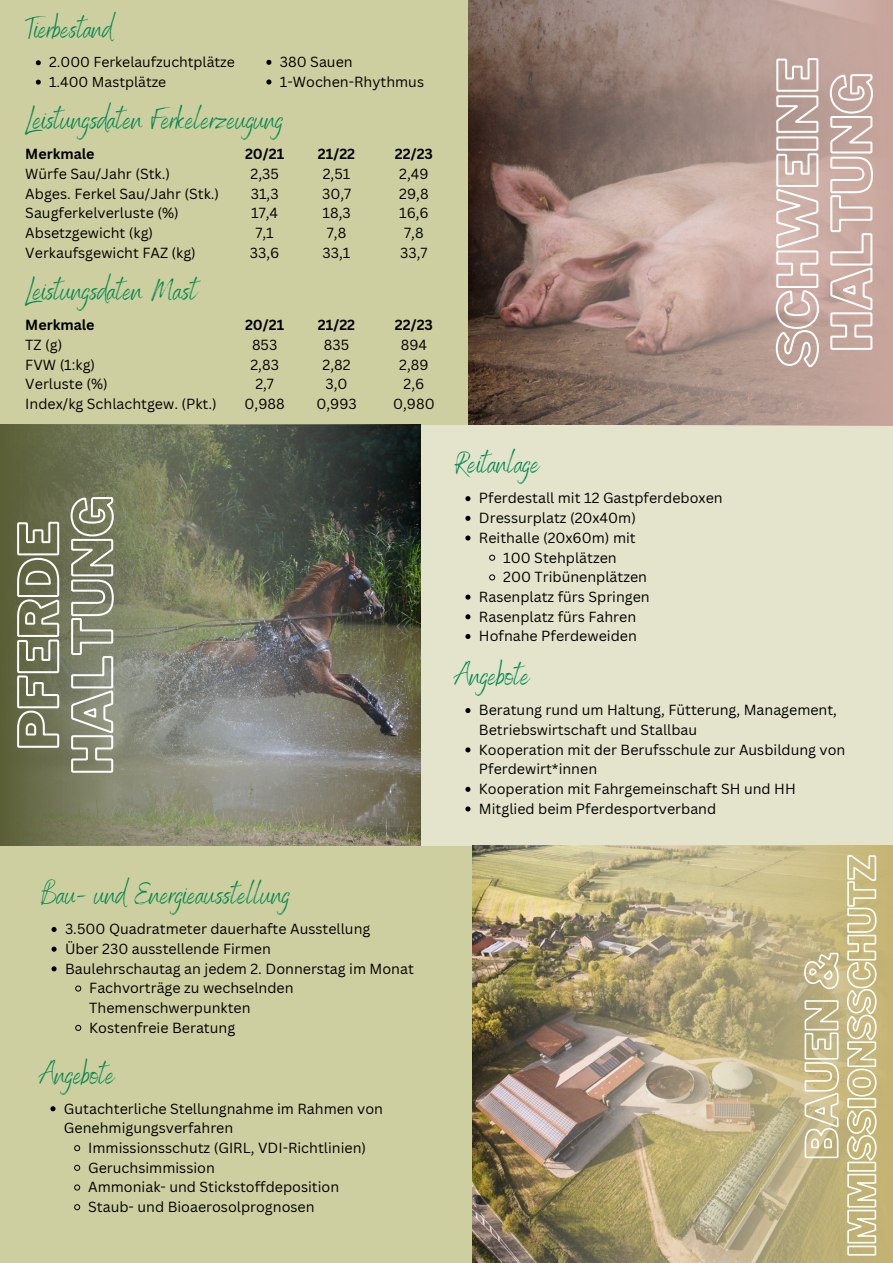
<style>
.page{position:relative;width:893px;height:1263px;background:#fff}
.page>*{position:absolute;margin:0;border:0;box-sizing:border-box;transform-origin:0 0}
.t1{font:30px "Benedict";color:#00884f}
.t2{font:30px "Benedict";color:#01884f}
.t3{font:29.47px "Benedict";color:#01884f}
.t4{font:14.25px/19.6px "Canva Sans";color:#000}
.t5{font:700 14.25px "Canva Sans";color:#000}
.t6{font:14.02px "Canva Sans";color:#000}
.s1{font-weight:700}
</style>
<div class="page">
<div style="left:0;top:842px;width:476px;height:421px;background:#cecfa0"></div>
<div style="left:421px;top:425px;width:472px;height:421px;background:#e3e4cb"></div>
<div style="left:0;top:0;width:471px;height:425px;background:#cecfa0"></div>
<svg style="left:468px;top:0;width:425px;height:426px;background:#9c8379"></svg>
<img style="left:0;top:425px;width:421px;height:420px">
<svg style="left:774px;top:57px;width:46px;height:311px;background:#d0bab3"></svg>
<svg style="left:828px;top:72px;width:46px;height:279px;background:#d1b8b1"></svg>
<svg style="left:465px;top:496px;width:5px;height:5px"></svg>
<svg style="left:465px;top:516px;width:5px;height:5px"></svg>
<svg style="left:465px;top:535px;width:5px;height:5px"></svg>
<svg style="left:489px;top:554px;width:6px;height:7px"></svg>
<svg style="left:489px;top:574px;width:6px;height:7px"></svg>
<svg style="left:465px;top:594px;width:5px;height:6px"></svg>
<svg style="left:465px;top:614px;width:5px;height:5px"></svg>
<svg style="left:465px;top:634px;width:5px;height:5px"></svg>
<svg style="left:52px;top:927px;width:5px;height:5px"></svg>
<svg style="left:52px;top:946px;width:5px;height:6px"></svg>
<svg style="left:52px;top:966px;width:5px;height:5px"></svg>
<svg style="left:75px;top:985px;width:6px;height:7px"></svg>
<svg style="left:75px;top:1025px;width:6px;height:6px"></svg>
<svg style="left:36px;top:60px;width:5px;height:5px"></svg>
<svg style="left:36px;top:80px;width:5px;height:5px"></svg>
<svg style="left:15px;top:521px;width:46px;height:228px;background:#888b72"></svg>
<svg style="left:69px;top:495px;width:46px;height:279px;background:#959984"></svg>
<img style="left:472px;top:846px;width:421px;height:417px">
<svg style="left:803px;top:951px;width:37px;height:208px;background:#cfc49d"></svg>
<svg style="left:846px;top:854px;width:31px;height:402px"></svg>
<svg style="left:266px;top:60px;width:5px;height:5px"></svg>
<svg style="left:266px;top:79px;width:5px;height:6px"></svg>
<svg style="left:465px;top:708px;width:5px;height:5px"></svg>
<svg style="left:465px;top:747px;width:5px;height:5px"></svg>
<svg style="left:465px;top:787px;width:5px;height:5px"></svg>
<svg style="left:465px;top:806px;width:5px;height:5px"></svg>
<svg style="left:50px;top:1106px;width:6px;height:5px"></svg>
<svg style="left:74px;top:1145px;width:6px;height:6px"></svg>
<svg style="left:74px;top:1164px;width:6px;height:7px"></svg>
<svg style="left:74px;top:1184px;width:6px;height:7px"></svg>
<svg style="left:74px;top:1204px;width:6px;height:6px"></svg>
<p class="t3" style="left:25px;top:10px;width:89px">Tierbestand</p>
<p class="t6" style="left:49px;top:52px;width:187px">2.000 Ferkelaufzuchtplätze</p>
<p class="t6" style="left:49px;top:72px;width:119px">1.400 Mastplätze</p>
<p class="t1" style="left:25px;top:100px;width:259px">Leistungsdaten Ferkelerzeugung</p>
<p class="t4" style="left:25px;top:144px;width:195px"><span class="s1">Merkmale<br></span>Würfe Sau/Jahr (Stk.)<br>Abges. Ferkel Sau/Jahr (Stk.)<br>Saugferkelverluste (%)<br>Absetzgewicht (kg)<br>Verkaufsgewicht FAZ (kg)</p>
<p class="t1" style="left:25px;top:271px;width:173px">Leistungsdaten Mast</p>
<p class="t5" style="left:25px;top:315px;width:71px">Merkmale</p>
<p class="t4" style="left:25px;top:334px;width:38px">TZ (g)</p>
<p class="t4" style="left:25px;top:354px;width:71px">FVW (1:kg)</p>
<p class="t4" style="left:25px;top:374px;width:84px">Verluste (%)</p>
<p class="t4" style="left:25px;top:394px;width:193px">Index/kg Schlachtgew. (Pkt.)</p>
<p class="t4" style="left:280px;top:52px;width:74px">380 Sauen</p>
<h3 class="t4" style="left:280px;top:71px;width:146px">1-Wochen-Rhythmus</h3>
<p class="t5" style="left:245px;top:144px;width:41px">20/21</p>
<p class="t4" style="left:250px;top:164px;width:30px">2,35</p>
<p class="t4" style="left:251px;top:183px;width:29px">31,3</p>
<p class="t4" style="left:251px;top:203px;width:28px">17,4</p>
<p class="t4" style="left:255px;top:223px;width:20px">7,1</p>
<p class="t4" style="left:250px;top:242px;width:31px">33,6</p>
<p class="t5" style="left:318px;top:144px;width:39px">21/22</p>
<p class="t4" style="left:323px;top:164px;width:29px">2,51</p>
<p class="t4" style="left:322px;top:183px;width:31px">30,7</p>
<p class="t4" style="left:322px;top:203px;width:30px">18,3</p>
<p class="t4" style="left:327px;top:223px;width:21px">7,8</p>
<p class="t4" style="left:323px;top:242px;width:29px">33,1</p>
<p class="t5" style="left:395px;top:144px;width:40px">22/23</p>
<p class="t4" style="left:399px;top:164px;width:31px">2,49</p>
<p class="t4" style="left:399px;top:183px;width:31px">29,8</p>
<p class="t4" style="left:399px;top:203px;width:31px">16,6</p>
<p class="t4" style="left:404px;top:223px;width:21px">7,8</p>
<p class="t4" style="left:400px;top:242px;width:29px">33,7</p>
<h1 class="t5" style="left:245px;top:315px;width:41px">20/21</h1>
<p class="t4" style="left:252px;top:334px;width:27px">853</p>
<p class="t4" style="left:250px;top:354px;width:30px">2,83</p>
<h1 class="t4" style="left:255px;top:374px;width:20px">2,7</h1>
<h3 class="t4" style="left:245px;top:394px;width:42px">0,988</h3>
<p class="t5" style="left:318px;top:315px;width:39px">21/22</p>
<p class="t4" style="left:324px;top:334px;width:27px">835</p>
<p class="t4" style="left:322px;top:354px;width:30px">2,82</p>
<p class="t4" style="left:325px;top:374px;width:24px">3,0</p>
<p class="t4" style="left:316px;top:394px;width:42px">0,993</p>
<p class="t5" style="left:395px;top:315px;width:40px">22/23</p>
<p class="t4" style="left:401px;top:334px;width:28px">894</p>
<p class="t4" style="left:399px;top:354px;width:31px">2,89</p>
<h3 class="t4" style="left:403px;top:374px;width:22px">2,6</h3>
<p class="t4" style="left:393px;top:394px;width:43px">0,980</p>
<p class="t2" style="left:455px;top:445px;width:86px">Reitanlage</p>
<h3 class="t4" style="left:479px;top:488px;width:245px">Pferdestall mit 12 Gastpferdeboxen</h3>
<p class="t4" style="left:479px;top:508px;width:158px">Dressurplatz (20x40m)</p>
<p class="t4" style="left:479px;top:527px;width:158px">Reithalle (20x60m) mit</p>
<p class="t4" style="left:503px;top:547px;width:115px">100 Stehplätzen</p>
<p class="t4" style="left:503px;top:567px;width:145px">200 Tribünenplätzen</p>
<p class="t4" style="left:479px;top:586px;width:172px">Rasenplatz fürs Springen</p>
<p class="t4" style="left:479px;top:606px;width:159px">Rasenplatz fürs Fahren</p>
<p class="t4" style="left:479px;top:626px;width:159px">Hofnahe Pferdeweiden</p>
<p class="t1" style="left:455px;top:656px;width:76px">Angebote</p>
<p class="t4" style="left:479px;top:700px;width:359px">Beratung rund um Haltung, Fütterung, Management,<br>Betriebswirtschaft und Stallbau</p>
<p class="t4" style="left:479px;top:739px;width:368px">Kooperation mit der Berufsschule zur Ausbildung von<br>Pferdewirt*innen</p>
<p class="t4" style="left:479px;top:779px;width:318px">Kooperation mit Fahrgemeinschaft SH und HH</p>
<p class="t4" style="left:479px;top:798px;width:239px">Mitglied beim Pferdesportverband</p>
<p class="t2" style="left:41px;top:875px;width:251px">Bau- und Energieausstellung</p>
<p class="t4" style="left:65px;top:919px;width:307px">3.500 Quadratmeter dauerhafte Ausstellung</p>
<p class="t4" style="left:65px;top:938px;width:207px">Über 230 ausstellende Firmen</p>
<p class="t4" style="left:65px;top:958px;width:350px">Baulehrschautag an jedem 2. Donnerstag im Monat</p>
<p class="t4" style="left:89px;top:978px;width:206px">Fachvorträge zu wechselnden<br>Themenschwerpunkten</p>
<p class="t4" style="left:89px;top:1017px;width:147px">Kostenfreie Beratung</p>
<h3 class="t1" style="left:40px;top:1055px;width:76px">Angebote</h3>
<p class="t4" style="left:64px;top:1098px;width:320px">Gutachterliche Stellungnahme im Rahmen von<br>Genehmigungsverfahren</p>
<p class="t4" style="left:88px;top:1137px;width:279px">Immissionsschutz (GIRL, VDI-Richtlinien)</p>
<p class="t4" style="left:88px;top:1157px;width:128px">Geruchsimmission</p>
<p class="t4" style="left:88px;top:1177px;width:252px">Ammoniak- und Stickstoffdeposition</p>
<p class="t4" style="left:88px;top:1196px;width:228px">Staub- und Bioaerosolprognosen</p>
</div>
